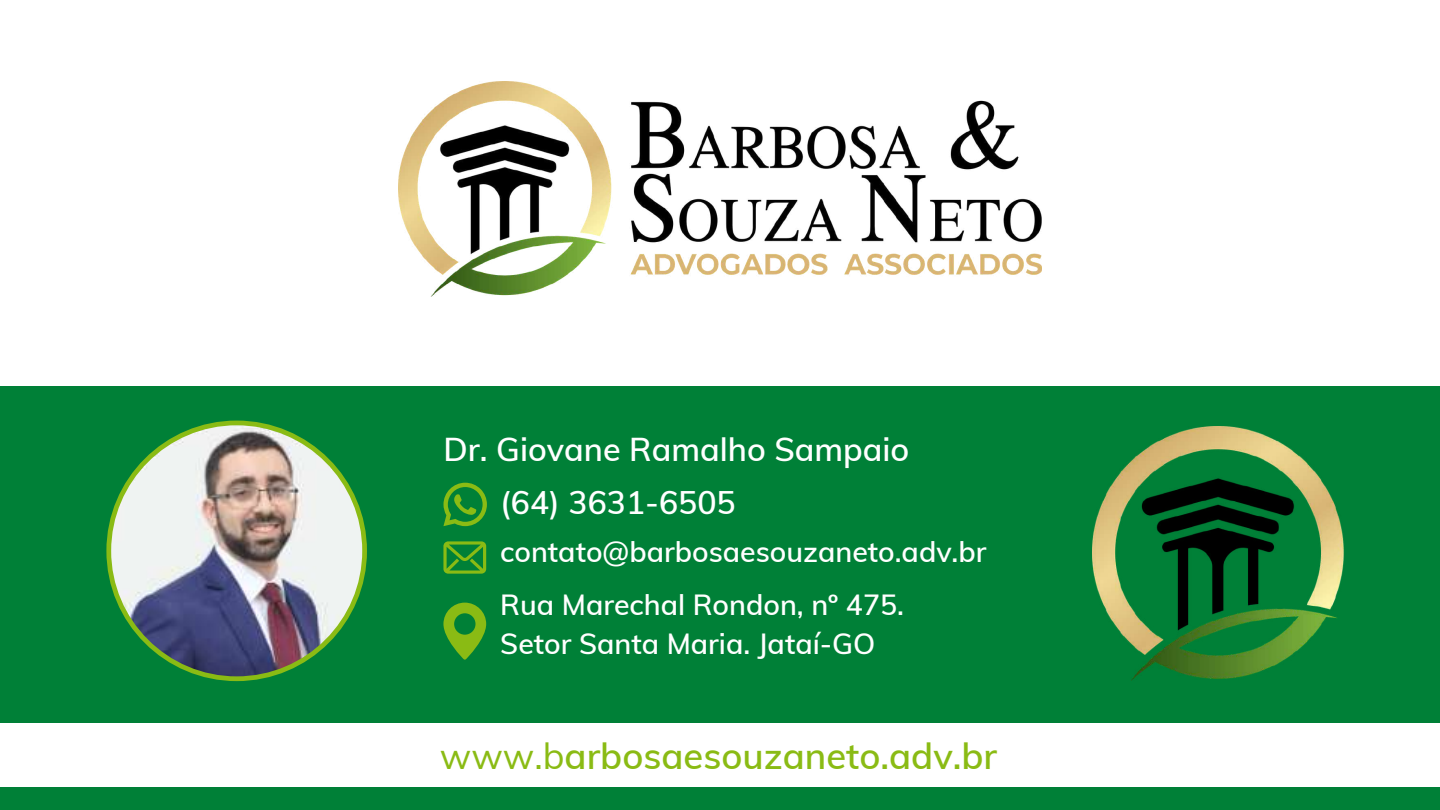
<style>
.page{position:relative;width:1440px;height:810px;background:#008037}
.page>*{position:absolute;margin:0;border:0;box-sizing:border-box;transform-origin:0 0}
.t1{font:600 36.3px "Muli";color:#8abb14}
.t2{font:600 32.3px "Muli";color:#fff}
.t3{font:600 31.9px "Muli";color:#fff}
.t4{font:600 28.5px/39.4px "Muli";color:#fff}
.s1{font-weight:400}
</style>
<div class="page">
<div style="left:0;top:0;width:1440px;height:386px;background:#fff"></div>
<img style="left:106px;top:421px;width:261px;height:260px">
<img style="left:398px;top:81px;width:644px;height:215px">
<img style="left:1092px;top:426px;width:252px;height:254px">
<svg style="left:443px;top:603px;width:43px;height:57px"></svg>
<svg style="left:443px;top:541px;width:43px;height:33px"></svg>
<svg style="left:443px;top:483px;width:44px;height:43px"></svg>
<div style="left:0;top:724px;width:1440px;height:63px;background:#fff"></div>
<p class="t2" style="left:443px;top:428px;width:467px">Dr. Giovane Ramalho Sampaio</p>
<p class="t3" style="left:500px;top:482px;width:237px">(64) 3631-6505</p>
<p class="t4" style="left:500px;top:531px;width:488px">contato@barbosaesouzaneto.adv.br</p>
<p class="t4" style="left:500px;top:584px;width:405px">Rua Marechal Rondon, nº 475.<br>Setor Santa Maria. Jataí-GO</p>
<p class="t1" style="left:440px;top:732px;width:559px"><span class="s1">www.b</span>arbosaesouzaneto.adv.br</p>
</div>
